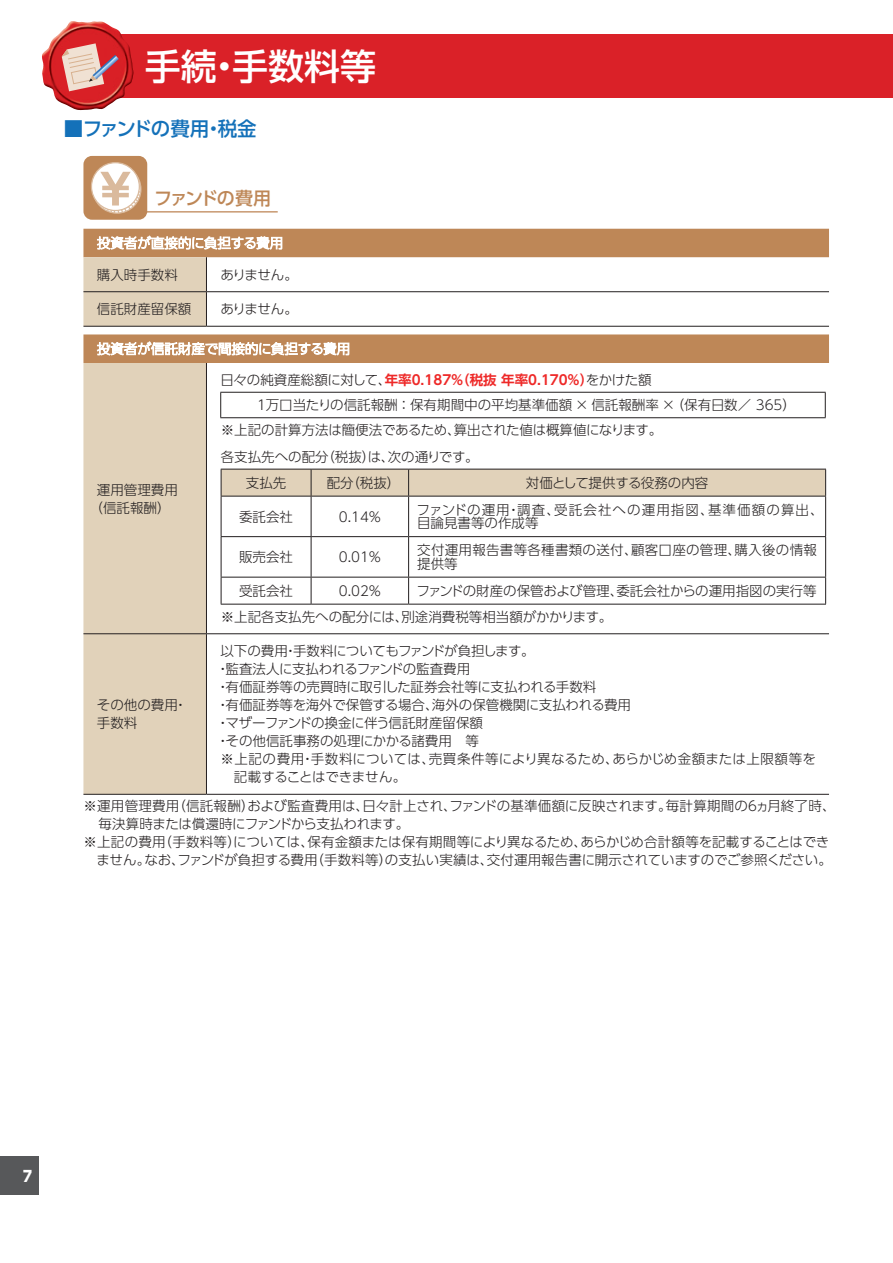
<style>
.page{position:relative;width:893px;height:1263px;background:#fff}
.page>*{position:absolute;margin:0;border:0;box-sizing:border-box;transform-origin:0 0}
.t1{font:500 36px "UD Shin Go Pro";color:#fff}
.t2{font:500 19.5px "UD Shin Go Pro";letter-spacing:-.06em;color:#1471b9}
.t3{font:500 18px "UD Shin Go Pro";letter-spacing:-.095em;color:#be8757}
.t4{font:800 15px "UD Shin Go Pro";color:#fff;scale:.9 1}
.t5{font:300 13.5px/18px "UD Shin Go Pro";color:#231f20}
.t6{font:300 13.5px/13.5px "UD Shin Go Pro";letter-spacing:.02em;color:#231f20}
.t7{font:300 13.5px "UD Shin Go Pro";letter-spacing:.025em;color:#231f20}
.t8{font:300 13.5px "UD Shin Go Pro";letter-spacing:-.02em;color:#231f20}
.t9{font:300 13.5px/13.5px "UD Shin Go Pro";letter-spacing:.08em;color:#231f20}
.t10{font:700 13.5px "UD Shin Go Pro De";color:#ee2928}
.t11{font:300 13.5px "UD Shin Go Pro";letter-spacing:-.035em;color:#231f20}
.t12{font:300 13.5px "UD Shin Go Pro";letter-spacing:-.025em;color:#231f20}
.s1{font-family:"UD Shin Go Pro";font-weight:300;color:#231f20}
</style>
<div class="page">
<div style="left:0;top:1157px;width:38px;height:38px;background:#57585a"></div>
<div style="left:83px;top:156px;width:64px;height:64px;background:#be8757;border-radius:9px"></div>
<div style="left:91px;top:163px;width:48px;height:48px;background:#fff;border-radius:50%"></div>
<div style="left:91px;top:162px;width:49px;height:49px;border:1px solid #daba9d;border-radius:50%"></div>
<svg style="left:100px;top:172px;width:42px;height:42px"></svg>
<hr style="left:128px;top:211px;width:150px;height:1px;background:#be8757">
<svg style="left:83px;top:229px;width:746px;height:134px"></svg>
<div style="left:83px;top:257px;width:123px;height:537px;background:#e1d2ba"></div>
<hr style="left:206px;top:257px;width:1px;height:34px;background:#231f20">
<hr style="left:83px;top:291px;width:123px;height:1px;background:#231f20">
<hr style="left:206px;top:291px;width:623px;height:1px;background:#231f20">
<hr style="left:206px;top:292px;width:1px;height:34px;background:#231f20">
<hr style="left:83px;top:326px;width:123px;height:1px;background:#231f20">
<hr style="left:206px;top:326px;width:623px;height:1px;background:#231f20">
<hr style="left:83px;top:633px;width:123px;height:1px;background:#231f20">
<hr style="left:206px;top:633px;width:623px;height:1px;background:#231f20">
<hr style="left:206px;top:634px;width:1px;height:160px;background:#231f20">
<hr style="left:83px;top:794px;width:123px;height:1px;background:#231f20">
<hr style="left:206px;top:794px;width:623px;height:1px;background:#231f20">
<hr style="left:206px;top:363px;width:1px;height:270px;background:#231f20">
<svg style="left:97px;top:235px;width:185px;height:15px"></svg>
<svg style="left:97px;top:341px;width:252px;height:15px"></svg>
<hr style="left:220px;top:392px;width:606px;height:1px;background:#231f20">
<svg style="left:220px;top:393px;width:1px;height:24px"></svg>
<svg style="left:825px;top:393px;width:1px;height:24px"></svg>
<hr style="left:220px;top:417px;width:606px;height:1px;background:#231f20">
<svg style="left:221px;top:469px;width:605px;height:27px;background:#d8cab3"></svg>
<hr style="left:221px;top:496px;width:90px;height:1px;background:#231f20">
<hr style="left:221px;top:496px;width:1px;height:40px;background:#231f20">
<hr style="left:311px;top:496px;width:98px;height:1px;background:#231f20">
<hr style="left:311px;top:496px;width:1px;height:40px;background:#231f20">
<hr style="left:409px;top:496px;width:417px;height:1px;background:#231f20">
<hr style="left:408px;top:496px;width:1px;height:40px;background:#231f20">
<hr style="left:825px;top:496px;width:1px;height:40px;background:#231f20">
<hr style="left:221px;top:536px;width:90px;height:1px;background:#231f20">
<hr style="left:221px;top:537px;width:1px;height:40px;background:#231f20">
<hr style="left:311px;top:536px;width:98px;height:1px;background:#231f20">
<hr style="left:311px;top:537px;width:1px;height:40px;background:#231f20">
<hr style="left:409px;top:536px;width:417px;height:1px;background:#231f20">
<hr style="left:408px;top:537px;width:1px;height:40px;background:#231f20">
<hr style="left:825px;top:537px;width:1px;height:40px;background:#231f20">
<hr style="left:221px;top:577px;width:90px;height:1px;background:#231f20">
<svg style="left:221px;top:577px;width:1px;height:27px"></svg>
<hr style="left:311px;top:577px;width:98px;height:1px;background:#231f20">
<svg style="left:311px;top:577px;width:1px;height:27px"></svg>
<hr style="left:409px;top:577px;width:417px;height:1px;background:#231f20">
<svg style="left:408px;top:577px;width:1px;height:27px"></svg>
<svg style="left:825px;top:577px;width:1px;height:27px"></svg>
<hr style="left:221px;top:604px;width:90px;height:1px;background:#231f20">
<hr style="left:311px;top:604px;width:98px;height:1px;background:#231f20">
<hr style="left:409px;top:604px;width:417px;height:1px;background:#231f20">
<div style="left:83px;top:34px;width:810px;height:64px;background:#da2128"></div>
<img style="left:42px;top:21px;width:92px;height:90px">
<svg style="left:62px;top:43px;width:57px;height:48px"></svg>
<h1 class="t1" style="left:145px;top:37px;width:233px">手続・手数料等</h1>
<h2 class="t2" style="left:64px;top:112px;width:194px">■ファンドの費用・税金</h2>
<h3 class="t3" style="left:154px;top:184px;width:118px">ファンドの費用</h3>
<p class="t5" style="left:97px;top:265px;width:82px">購入時手数料</p>
<p class="t5" style="left:220px;top:265px;width:79px">ありません。</p>
<p class="t5" style="left:97px;top:299px;width:96px">信託財産留保額</p>
<p class="t5" style="left:220px;top:299px;width:79px">ありません。</p>
<p class="t5" style="left:90px;top:480px;width:90px;text-align:center">運用管理費用（信託報酬）</p>
<p class="t10" style="left:220px;top:369px;width:432px"><span class="s1">日々の純資産総額に対して、</span>年率0.187％（税抜 年率0.170％）<span class="s1">をかけた額</span></p>
<p class="t5" style="left:221px;top:392px;width:577px;line-height:24.8px;text-indent:34px">１万口当たりの信託報酬 ：保有期間中の平均基準価額 × 信託報酬率 × （保有日数／ 365）※上記の計算方法は簡便法であるため、算出された値は概算値になります。</p>
<p class="t5" style="left:246px;top:443px;width:234px;line-height:26px;text-indent:-25px">各支払先への配分（税抜）は、次の通りです。支払先</p>
<p class="t5" style="left:327px;top:473px;width:75px">配分（税抜）</p>
<p class="t5" style="left:526px;top:473px;width:184px">対価として提供する役務の内容</p>
<p class="t5" style="left:239px;top:507px;width:55px">委託会社</p>
<p class="t5" style="left:339px;top:507px;width:44px">0.14％</p>
<p class="t9" style="left:417px;top:502px;width:409px">ファンドの運用・調査、受託会社への運用指図、基準価額の算出、目論見書等の作成等</p>
<p class="t5" style="left:239px;top:547px;width:55px">販売会社</p>
<p class="t5" style="left:339px;top:547px;width:44px">0.01％</p>
<p class="t6" style="left:417px;top:543px;width:401px">交付運用報告書等各種書類の送付、顧客口座の管理、購入後の情報提供等</p>
<p class="t5" style="left:239px;top:581px;width:55px">受託会社</p>
<p class="t5" style="left:339px;top:581px;width:44px">0.02％</p>
<p class="t5" style="left:221px;top:577px;width:597px;line-height:26px;text-indent:196px">ファンドの財産の保管および管理、委託会社からの運用指図の実行等※上記各支払先への配分には、別途消費税等相当額がかかります。</p>
<p class="t11" style="left:220px;top:640px;width:316px">以下の費用・手数料についてもファンドが負担します。</p>
<p class="t8" style="left:216px;top:658px;width:256px">・監査法人に支払われるファンドの監査費用</p>
<p class="t5" style="left:216px;top:677px;width:382px">・有価証券等の売買時に取引した証券会社等に支払われる手数料</p>
<p class="t5" style="left:216px;top:695px;width:416px">・有価証券等を海外で保管する場合、海外の保管機関に支払われる費用</p>
<p class="t8" style="left:216px;top:712px;width:268px">・マザーファンドの換金に伴う信託財産留保額</p>
<p class="t5" style="left:216px;top:731px;width:264px">・その他信託事務の処理にかかる諸費用　等</p>
<p class="t7" style="left:220px;top:748px;width:597px">※上記の費用・手数料については、売買条件等により異なるため、あらかじめ金額または上限額等を</p>
<p class="t5" style="left:234px;top:767px;width:174px">記載することはできません。</p>
<p class="t6" style="left:83px;top:799px;width:754px">※運用管理費用（信託報酬）および監査費用は、日々計上され、ファンドの基準価額に反映されます。毎計算期間の６ヵ月終了時、</p>
<p class="t12" style="left:98px;top:813px;width:312px">毎決算時または償還時にファンドから支払われます。</p>
<p class="t5" style="left:83px;top:833px;width:747px">※上記の費用（手数料等）については、保有金額または保有期間等により異なるため、あらかじめ合計額等を記載することはでき</p>
<p class="t5" style="left:96px;top:851px;width:737px">ません。なお、ファンドが負担する費用（手数料等）の支払い実績は、交付運用報告書に開示されていますのでご参照ください。</p>
<p class="t5" style="left:97px;top:695px;width:92px">その他の費用・手数料</p>
<p class="t4" style="left:23px;top:1163px;width:11px">7</p>
</div>
